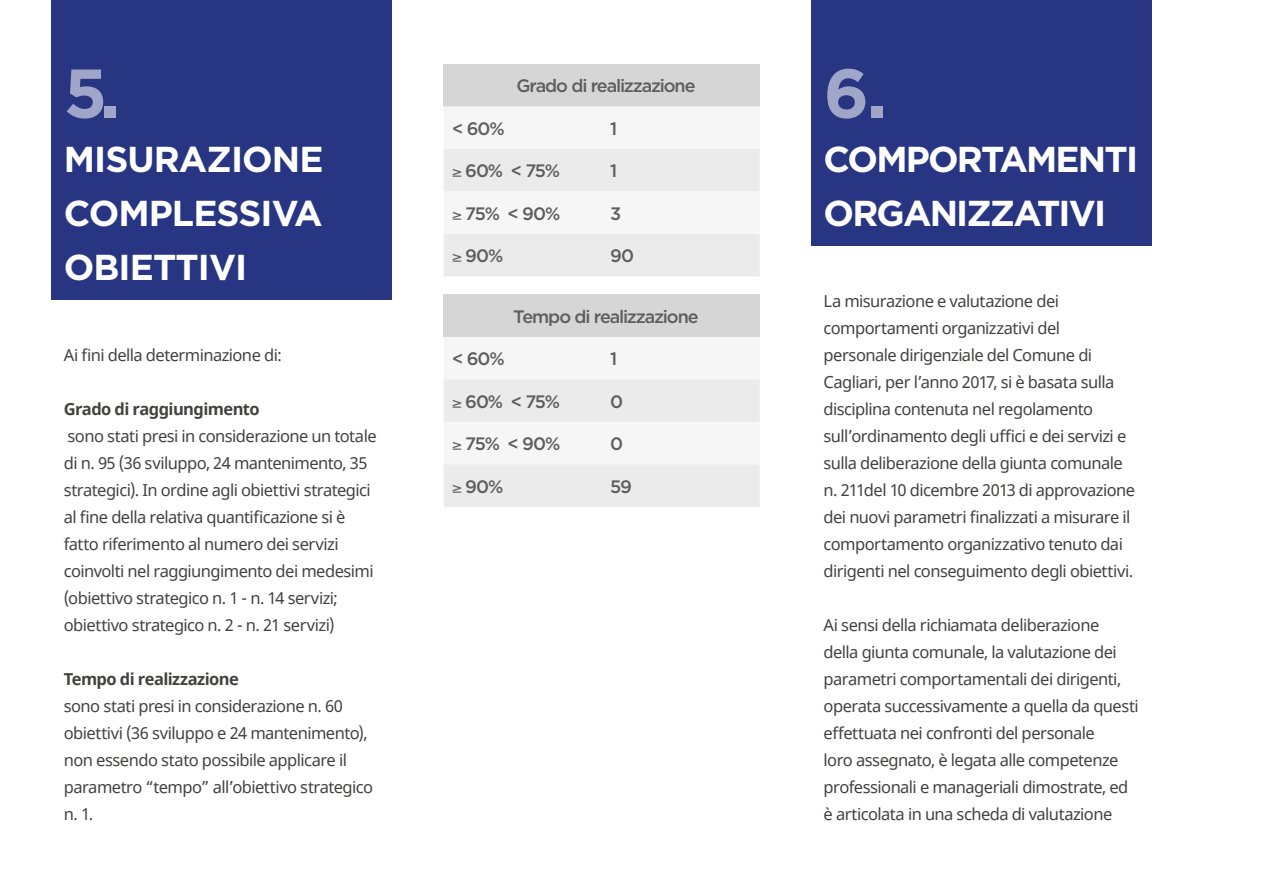
<style>
.page{position:relative;width:1263px;height:893px;background:#fff}
.page>*{position:absolute;margin:0;border:0;box-sizing:border-box;transform-origin:0 0}
.t1{font:700 69px "Gotham";color:#a0a6c8}
.t2{font:700 36px/54px "Gotham";letter-spacing:-.04em;color:#fff;text-align:justify}
.t3{font:500 18px "Gotham";letter-spacing:-.06em;color:#5f5e5e}
.t4{font:16.5px/27px "Noto Sans";letter-spacing:-.035em;color:#424241}
.t5{font:700 16.5px "Noto Sans";letter-spacing:-.035em;color:#424241}
</style>
<div class="page">
<div style="left:52px;top:0;width:340px;height:299px;background:#283583"></div>
<div style="left:444px;top:64px;width:316px;height:42px;background:#d6d6d6"></div>
<div style="left:444px;top:106px;width:316px;height:170px;background:#efefef"></div>
<div style="left:444px;top:294px;width:316px;height:43px;background:#d6d6d6"></div>
<svg style="left:444px;top:379px;width:316px;height:128px"></svg>
<div style="left:811px;top:0;width:341px;height:245px;background:#283583"></div>
<h1 class="t1" style="left:64px;top:48px;width:58px">5.</h1>
<h2 class="t2" style="left:64px;top:132px;width:261px">MISURAZIONE COMPLESSIVA OBIETTIVI</h2>
<p class="t4" style="left:64px;top:342px;width:220px">Ai fini della determinazione di:</p>
<p class="t5" style="left:64px;top:397px;width:197px">Grado di raggiungimento</p>
<p class="t4" style="left:64px;top:423px;width:314px">sono stati presi in considerazione un totale di n. 95 (36 sviluppo, 24 mantenimento, 35 strategici). In ordine agli obiettivi strategici al fine della relativa quantificazione si è fatto riferimento al numero dei servizi coinvolti nel raggiungimento dei medesimi (obiettivo strategico n. 1 - n. 14 servizi; obiettivo strategico n. 2 - n. 21 servizi)</p>
<p class="t5" style="left:64px;top:667px;width:177px">Tempo di realizzazione</p>
<p class="t4" style="left:64px;top:693px;width:311px">sono stati presi in considerazione n. 60 obiettivi (36 sviluppo e 24 mantenimento), non essendo stato possibile applicare il parametro “tempo” all’obiettivo strategico n. 1.</p>
<p class="t3" style="left:516px;top:74px;width:181px">Grado di realizzazione</p>
<p class="t3" style="left:452px;top:117px;width:54px">&lt; 60%</p>
<p class="t3" style="left:610px;top:117px;width:9px">1</p>
<p class="t3" style="left:452px;top:159px;width:109px">≥ 60% &lt; 75%</p>
<p class="t3" style="left:610px;top:159px;width:9px">1</p>
<p class="t3" style="left:452px;top:202px;width:110px">≥ 75% &lt; 90%</p>
<p class="t3" style="left:610px;top:202px;width:13px">3</p>
<p class="t3" style="left:452px;top:244px;width:53px">≥ 90%</p>
<p class="t3" style="left:610px;top:244px;width:25px">90</p>
<p class="t3" style="left:513px;top:305px;width:187px">Tempo di realizzazione</p>
<p class="t3" style="left:452px;top:347px;width:54px">&lt; 60%</p>
<p class="t3" style="left:610px;top:347px;width:9px">1</p>
<p class="t3" style="left:452px;top:390px;width:109px">≥ 60% &lt; 75%</p>
<p class="t3" style="left:610px;top:390px;width:15px">0</p>
<p class="t3" style="left:452px;top:432px;width:110px">≥ 75% &lt; 90%</p>
<p class="t3" style="left:610px;top:432px;width:15px">0</p>
<p class="t3" style="left:452px;top:475px;width:53px">≥ 90%</p>
<p class="t3" style="left:610px;top:475px;width:23px">59</p>
<h1 class="t1" style="left:823px;top:48px;width:65px">6.</h1>
<h2 class="t2" style="left:823px;top:132px;width:316px">COMPORTAMENTI<br>ORGANIZZATIVI</h2>
<p class="t4" style="left:823px;top:288px;width:313px">La misurazione e valutazione dei comportamenti organizzativi del personale dirigenziale del Comune di Cagliari, per l’anno 2017, si è basata sulla disciplina contenuta nel regolamento sull’ordinamento degli uffici e dei servizi e sulla deliberazione della giunta comunale n. 211del 10 dicembre 2013 di approvazione dei nuovi parametri finalizzati a misurare il comportamento organizzativo tenuto dai dirigenti nel conseguimento degli obiettivi.</p>
<p class="t4" style="left:823px;top:612px;width:317px">Ai sensi della richiamata deliberazione<br>della giunta comunale, la valutazione dei parametri comportamentali dei dirigenti, operata successivamente a quella da questi effettuata nei confronti del personale<br>loro assegnato, è legata alle competenze professionali e manageriali dimostrate, ed è articolata in una scheda di valutazione</p>
</div>
